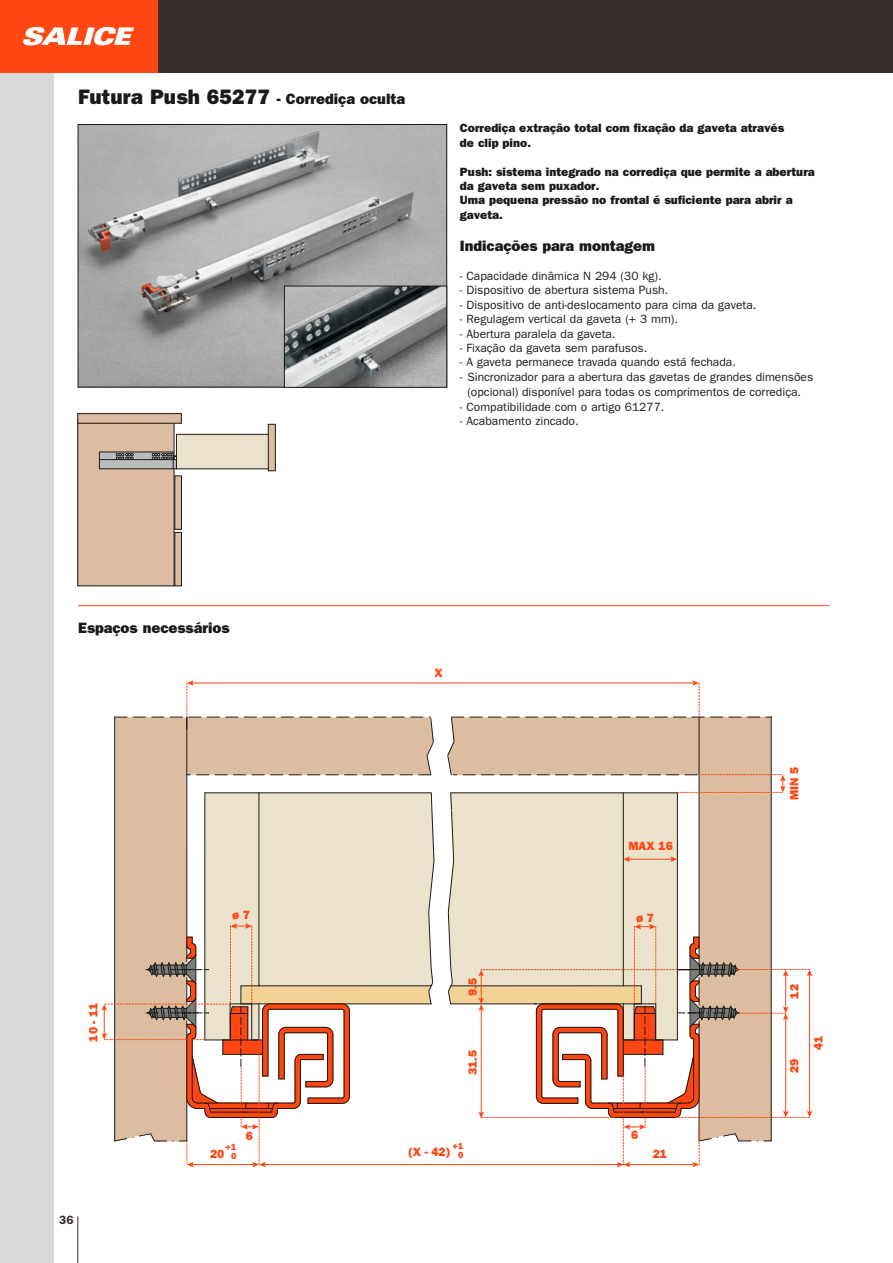
<style>
.page{position:relative;width:893px;height:1263px;background:#fff}
.page>*{position:absolute;margin:0;border:0;box-sizing:border-box;transform-origin:0 0}
.t1{font:15px "ITC Franklin Gothic Std Hvy";color:#1a1a18}
.t2{font:12px/15px "ITC Franklin Gothic Std";color:#1a1a18;text-align:center}
.t3{font:12px/14.4px "ITC Franklin Gothic Std Hvy";color:#1a1a18}
.t4{font:12px "ITC Franklin Gothic Std Hvy";color:#ff4713}
.t5{font:600 12px "ITC Franklin Gothic Std";color:#392f2d}
.t6{font:9px/9px "ITC Franklin Gothic Std Hvy";color:#ff4713;text-align:right}
.s1{font-size:21px}
</style>
<div class="page">
<div style="left:0;top:0;width:54px;height:1263px;background:#dadada"></div>
<div style="left:0;top:0;width:893px;height:72px;background:#392f2d"></div>
<div style="left:0;top:0;width:157px;height:72px;background:#ff4713"></div>
<svg style="left:23px;top:27px;width:111px;height:18px"></svg>
<hr style="left:78px;top:605px;width:751px;height:1px;background:#ff4713">
<hr style="left:191px;top:683px;width:504px;height:1px;background:#ff4713">
<hr style="left:264px;top:1164px;width:355px;height:1px;background:#ff4713">
<svg style="left:447px;top:680px;width:365px;height:487px"></svg>
<svg style="left:101px;top:680px;width:334px;height:487px"></svg>
<img style="left:80px;top:126px;width:365px;height:259px">
<div style="left:78px;top:124px;width:369px;height:263px;border:1px solid #1a1a18"></div>
<div style="left:78px;top:420px;width:96px;height:166px;background:#dcbda0"></div>
<div style="left:77px;top:419px;width:97px;height:167px;border:1px solid #1a1a18"></div>
<div style="left:175px;top:476px;width:6px;height:53px;background:#dcbda0"></div>
<div style="left:174px;top:475px;width:8px;height:55px;border:1px solid #1a1a18"></div>
<div style="left:175px;top:532px;width:6px;height:54px;background:#dcbda0"></div>
<div style="left:174px;top:532px;width:8px;height:54px;border:1px solid #1a1a18"></div>
<div style="left:268px;top:424px;width:7px;height:47px;background:#dcbda0"></div>
<div style="left:78px;top:414px;width:103px;height:9px;background:#dcbda0"></div>
<div style="left:177px;top:434px;width:91px;height:35px;background:#eae2ca"></div>
<hr style="left:176px;top:468px;width:92px;height:1px;background:#1a1a18">
<hr style="left:78px;top:413px;width:103px;height:1px;background:#1a1a18">
<hr style="left:78px;top:423px;width:103px;height:1px;background:#1a1a18">
<svg style="left:268px;top:424px;width:7px;height:10px"></svg>
<hr style="left:275px;top:424px;width:1px;height:47px;background:#1a1a18">
<hr style="left:176px;top:434px;width:92px;height:1px;background:#1a1a18">
<hr style="left:176px;top:434px;width:1px;height:35px;background:#1a1a18">
<hr style="left:268px;top:434px;width:1px;height:37px;background:#1a1a18">
<svg style="left:99px;top:451px;width:77px;height:18px"></svg>
<img style="left:286px;top:288px;width:159px;height:98px">
<div style="left:284px;top:286px;width:163px;height:102px;border:1px solid #1a1a18"></div>
<hr style="left:78px;top:1216px;width:1px;height:47px;background:#392f2d">
<p class="t1" style="left:78px;top:90px;width:329px"><span class="s1">Futura Push 65277</span> - Corrediça oculta</p>
<p class="t3" style="left:460px;top:121px;width:326px">Corrediça extração total com fixação da gaveta através de clip pino.</p>
<p class="t3" style="left:460px;top:164px;width:356px">Push: sistema integrado na corrediça que permite a abertura da gaveta sem puxador.<br>Uma pequena pressão no frontal é suficiente para abrir a gaveta.</p>
<p class="t1" style="left:460px;top:237px;width:197px">Indicações para montagem</p>
<p class="t2" style="left:460px;top:268px;width:203px">- Capacidade dinâmica N 294 (30 kg).</p>
<p class="t2" style="left:460px;top:283px;width:210px">- Dispositivo de abertura sistema Push.</p>
<p class="t2" style="left:460px;top:297px;width:298px">- Dispositivo de anti-deslocamento para cima da gaveta.</p>
<p class="t2" style="left:460px;top:312px;width:220px">- Regulagem vertical da gaveta (+ 3 mm).</p>
<p class="t2" style="left:460px;top:326px;width:157px">- Abertura paralela da gaveta.</p>
<p class="t2" style="left:460px;top:340px;width:189px">- Fixação da gaveta sem parafusos.</p>
<p class="t2" style="left:460px;top:355px;width:278px">- A gaveta permanece travada quando está fechada.</p>
<p class="t2" style="left:460px;top:370px;width:355px">- Sincronizador para a abertura das gavetas de grandes dimensões (opcional) disponível para todas os comprimentos de corrediça.</p>
<p class="t2" style="left:460px;top:399px;width:206px">- Compatibilidade com o artigo 61277.</p>
<p class="t2" style="left:460px;top:414px;width:120px">- Acabamento zincado.</p>
<p class="t1" style="left:78px;top:619px;width:153px">Espaços necessários</p>
<p class="t4" style="left:86px;top:1042px;width:41px;rotate:-90deg">10 - 11</p>
<p class="t4" style="left:232px;top:908px;width:19px">ø 7</p>
<p class="t4" style="left:246px;top:1128px;width:9px">6</p>
<p class="t4" style="left:435px;top:666px;width:10px">X</p>
<p class="t4" style="left:466px;top:996px;width:19px;rotate:-90deg">9.5</p>
<p class="t4" style="left:466px;top:1075px;width:27px;rotate:-90deg">31.5</p>
<p class="t4" style="left:628px;top:839px;width:46px">MAX 16</p>
<p class="t4" style="left:636px;top:911px;width:19px">ø 7</p>
<p class="t4" style="left:631px;top:1128px;width:9px">6</p>
<p class="t4" style="left:787px;top:800px;width:35px;rotate:-90deg">MIN 5</p>
<p class="t4" style="left:787px;top:998px;width:16px;rotate:-90deg">12</p>
<p class="t4" style="left:787px;top:1073px;width:16px;rotate:-90deg">29</p>
<p class="t4" style="left:811px;top:1050px;width:16px;rotate:-90deg">41</p>
<p class="t5" style="left:59px;top:1213px;width:16px">36</p>
<p class="t4" style="left:210px;top:1147px;width:16px">20</p>
<p class="t6" style="left:226px;top:1143px;width:12px">+1<br>0</p>
<p class="t4" style="left:408px;top:1145px;width:44px">(X - 42)</p>
<p class="t6" style="left:453px;top:1141px;width:12px">+1<br>0</p>
<p class="t4" style="left:653px;top:1147px;width:16px">21</p>
</div>
